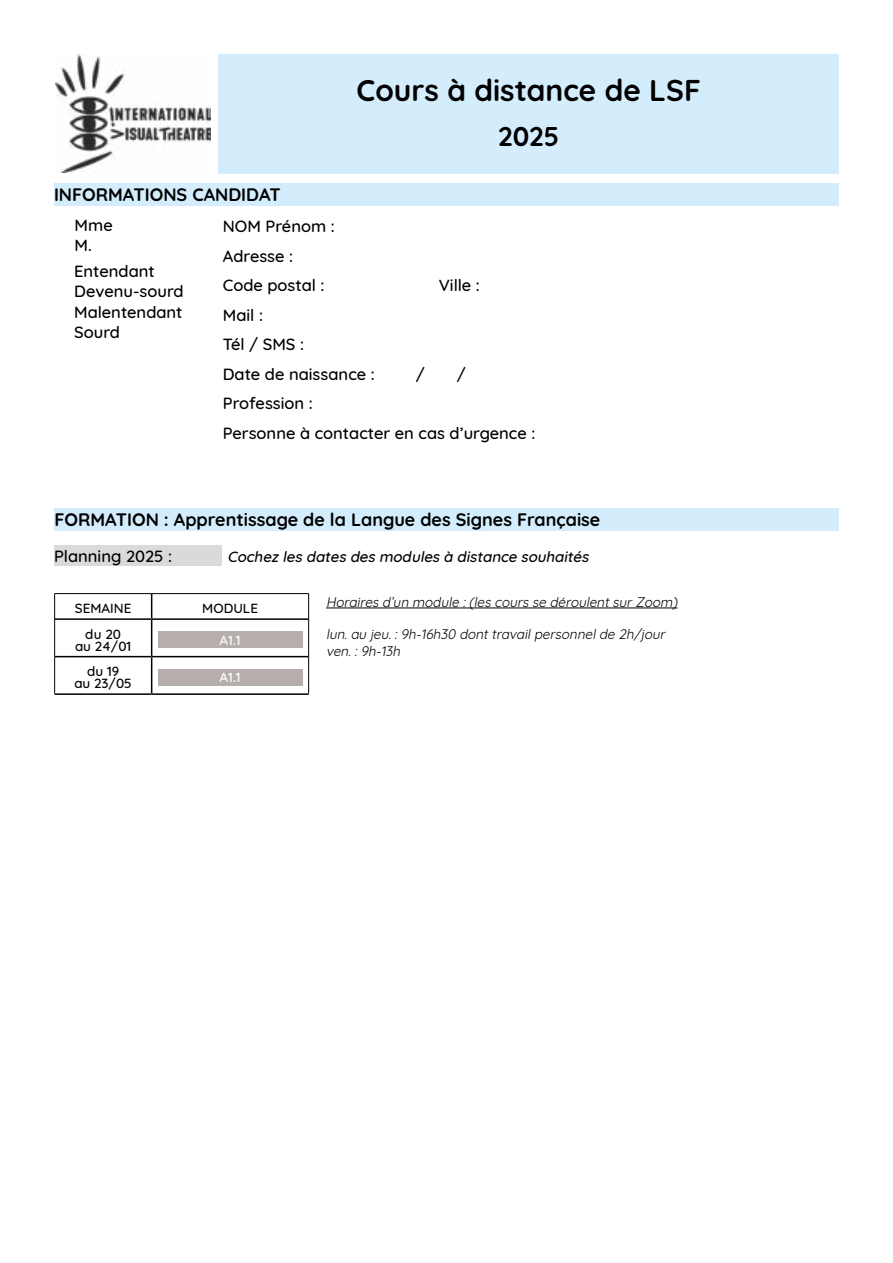
<style>
.page{position:relative;width:893px;height:1263px;background:#fff}
.page>*{position:absolute;margin:0;border:0;box-sizing:border-box;transform-origin:0 0}
.t1{font:700 30px "Quicksand";color:#000}
.t2{font:700 27px "Quicksand";color:#000}
.t3{font:700 18px "Quicksand";color:#000}
.t4{font:500 16.5px/29.5px "Quicksand";color:#000}
.t5{font:italic 500 15px "Quicksand";color:#000}
.t6{font:italic 13.5px/16.2px "Quicksand";color:#000}
.t7{font:500 13.5px/12px "Quicksand";color:#000;text-align:center}
.t8{font:500 13.5px "Quicksand";color:#fff}
</style>
<div class="page">
<img style="left:56px;top:54px;width:154px;height:118px">
<div style="left:219px;top:54px;width:620px;height:30px;background:#d4edfc"></div>
<div style="left:219px;top:70px;width:620px;height:38px;background:#d4edfc"></div>
<div style="left:219px;top:99px;width:620px;height:30px;background:#d4edfc"></div>
<div style="left:219px;top:118px;width:620px;height:34px;background:#d4edfc"></div>
<div style="left:219px;top:147px;width:620px;height:26px;background:#d4edfc"></div>
<div style="left:54px;top:183px;width:785px;height:23px;background:#d4edfc"></div>
<div style="left:54px;top:508px;width:785px;height:22px;background:#d4edfc"></div>
<div style="left:54px;top:545px;width:168px;height:21px;background:#dadada"></div>
<hr style="left:54px;top:593px;width:98px;height:1px;background:#000">
<svg style="left:54px;top:594px;width:1px;height:25px"></svg>
<hr style="left:152px;top:593px;width:157px;height:1px;background:#000">
<svg style="left:308px;top:594px;width:1px;height:25px"></svg>
<hr style="left:54px;top:619px;width:1px;height:38px;background:#000">
<hr style="left:308px;top:619px;width:1px;height:38px;background:#000">
<hr style="left:54px;top:657px;width:1px;height:36px;background:#000">
<hr style="left:308px;top:657px;width:1px;height:36px;background:#000">
<svg style="left:151px;top:594px;width:1px;height:24px"></svg>
<hr style="left:55px;top:618px;width:97px;height:2px;background:#000">
<hr style="left:152px;top:618px;width:156px;height:2px;background:#000">
<hr style="left:151px;top:620px;width:1px;height:36px;background:#000">
<hr style="left:55px;top:656px;width:97px;height:1px;background:#000">
<hr style="left:152px;top:656px;width:156px;height:1px;background:#000">
<hr style="left:151px;top:657px;width:1px;height:36px;background:#000">
<hr style="left:54px;top:693px;width:98px;height:2px;background:#000">
<hr style="left:152px;top:693px;width:157px;height:2px;background:#000">
<div style="left:158px;top:631px;width:145px;height:17px;background:#b5aeac"></div>
<div style="left:158px;top:669px;width:145px;height:16px;background:#b5aeac"></div>
<hr style="left:326px;top:608px;width:352px;height:1px;background:#000">
<h1 class="t1" style="left:357px;top:65px;width:346px">Cours à distance de LSF</h1>
<h2 class="t2" style="left:498px;top:114px;width:63px">2025</h2>
<p class="t3" style="left:54px;top:180px;width:228px">INFORMATIONS CANDIDAT</p>
<p class="t4" style="left:223px;top:210px;width:113px">NOM Prénom :<br>Adresse :<br>Code postal :</p>
<p class="t4" style="left:75px;top:214px;width:40px;line-height:19.8px">Mme<br>M.</p>
<p class="t4" style="left:74px;top:260px;width:111px;line-height:20.1px">Entendant<br>Devenu-sourd<br>Malentendant<br>Sourd</p>
<p class="t4" style="left:439px;top:269px;width:42px">Ville :</p>
<p class="t4" style="left:223px;top:299px;width:153px">Mail :<br>Tél / SMS :<br>Date de naissance :</p>
<p class="t4" style="left:416px;top:358px;width:11px">/</p>
<p class="t4" style="left:457px;top:358px;width:11px">/</p>
<p class="t4" style="left:223px;top:387px;width:314px">Profession :<br>Personne à contacter en cas d’urgence :</p>
<p class="t3" style="left:54px;top:505px;width:547px">FORMATION : Apprentissage de la Langue des Signes Française</p>
<p class="t4" style="left:54px;top:539px;width:119px">Planning 2025 :</p>
<p class="t5" style="left:228px;top:544px;width:366px">Cochez les dates des modules à distance souhaités</p>
<p class="t7" style="left:75px;top:601px;width:58px">SEMAINE</p>
<p class="t7" style="left:202px;top:601px;width:57px">MODULE</p>
<p class="t7" style="left:75px;top:627px;width:58px">du 20<br>au 24/01</p>
<p class="t8" style="left:220px;top:629px;width:23px">A1.1</p>
<p class="t7" style="left:74px;top:664px;width:59px">du 19<br>au 23/05</p>
<p class="t8" style="left:220px;top:666px;width:23px">A1.1</p>
<p class="t6" style="left:326px;top:593px;width:356px">Horaires d’un module :(les cours se déroulentsurZoom)</p>
<p class="t6" style="left:326px;top:625px;width:344px">lun.au jeu.:9h-16h30 donttravailpersonnelde 2h/jour ven.:9h-13h</p>
</div>
